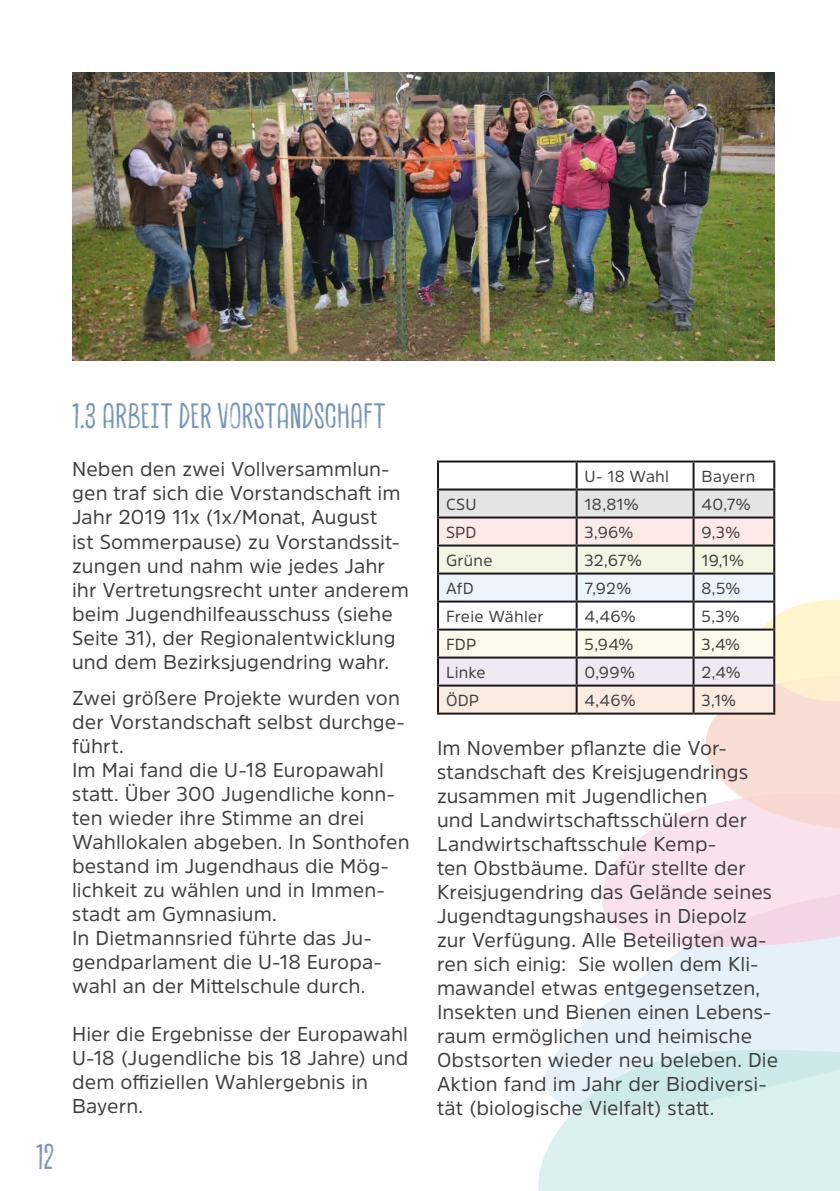
<style>
.page{position:relative;width:840px;height:1191px;background:#fff}
.page>*{position:absolute;margin:0;border:0;box-sizing:border-box;transform-origin:0 0}
.t1{font:34px "Canvas Inline";letter-spacing:-.005em;color:#7695b9}
.t2{font:20px/24px "Amsi Pro";letter-spacing:.005em;color:#3e3e40}
.t3{font:16px "Amsi Pro";letter-spacing:.015em;color:#3e3e40}
</style>
<div class="page">
<div style="left:538px;top:1114px;width:301px;height:77px;background:#daf0ec"></div>
<svg style="left:545px;top:950px;width:294px;height:164px;fill:#e6f0f8"></svg>
<svg style="left:601px;top:859px;width:238px;height:91px;fill:#f9e2ec"></svg>
<svg style="left:689px;top:882px;width:150px;height:67px"></svg>
<svg style="left:576px;top:1048px;width:263px;height:62px"></svg>
<svg style="left:438px;top:489px;width:401px;height:370px"></svg>
<hr style="left:437px;top:460px;width:139px;height:2px;background:#1a181c">
<hr style="left:437px;top:462px;width:2px;height:26px;background:#1a181c">
<hr style="left:576px;top:460px;width:117px;height:2px;background:#1a181c">
<hr style="left:575px;top:462px;width:2px;height:26px;background:#1a181c">
<hr style="left:693px;top:460px;width:81px;height:2px;background:#1a181c">
<hr style="left:692px;top:462px;width:2px;height:26px;background:#1a181c">
<hr style="left:772px;top:462px;width:2px;height:26px;background:#1a181c">
<hr style="left:437px;top:488px;width:139px;height:2px;background:#1a181c">
<hr style="left:437px;top:490px;width:2px;height:26px;background:#1a181c">
<hr style="left:576px;top:488px;width:117px;height:2px;background:#1a181c">
<hr style="left:575px;top:490px;width:2px;height:26px;background:#1a181c">
<hr style="left:693px;top:488px;width:81px;height:2px;background:#1a181c">
<hr style="left:692px;top:490px;width:2px;height:26px;background:#1a181c">
<hr style="left:772px;top:490px;width:2px;height:26px;background:#1a181c">
<hr style="left:437px;top:516px;width:139px;height:2px;background:#1a181c">
<hr style="left:437px;top:518px;width:2px;height:26px;background:#1a181c">
<hr style="left:576px;top:516px;width:117px;height:2px;background:#1a181c">
<hr style="left:575px;top:518px;width:2px;height:26px;background:#1a181c">
<hr style="left:693px;top:516px;width:81px;height:2px;background:#1a181c">
<hr style="left:692px;top:518px;width:2px;height:26px;background:#1a181c">
<hr style="left:772px;top:518px;width:2px;height:26px;background:#1a181c">
<hr style="left:437px;top:544px;width:139px;height:2px;background:#1a181c">
<hr style="left:437px;top:546px;width:2px;height:26px;background:#1a181c">
<hr style="left:576px;top:544px;width:117px;height:2px;background:#1a181c">
<hr style="left:575px;top:546px;width:2px;height:26px;background:#1a181c">
<hr style="left:693px;top:544px;width:81px;height:2px;background:#1a181c">
<hr style="left:692px;top:546px;width:2px;height:26px;background:#1a181c">
<hr style="left:772px;top:546px;width:2px;height:26px;background:#1a181c">
<hr style="left:437px;top:572px;width:139px;height:2px;background:#1a181c">
<hr style="left:437px;top:574px;width:2px;height:26px;background:#1a181c">
<hr style="left:576px;top:572px;width:117px;height:2px;background:#1a181c">
<hr style="left:575px;top:574px;width:2px;height:26px;background:#1a181c">
<hr style="left:693px;top:572px;width:81px;height:2px;background:#1a181c">
<hr style="left:692px;top:574px;width:2px;height:26px;background:#1a181c">
<hr style="left:772px;top:574px;width:2px;height:26px;background:#1a181c">
<hr style="left:437px;top:600px;width:139px;height:2px;background:#1a181c">
<hr style="left:437px;top:602px;width:2px;height:26px;background:#1a181c">
<hr style="left:576px;top:600px;width:117px;height:2px;background:#1a181c">
<hr style="left:575px;top:602px;width:2px;height:26px;background:#1a181c">
<hr style="left:693px;top:600px;width:81px;height:2px;background:#1a181c">
<hr style="left:692px;top:602px;width:2px;height:26px;background:#1a181c">
<hr style="left:772px;top:602px;width:2px;height:26px;background:#1a181c">
<hr style="left:437px;top:628px;width:139px;height:2px;background:#1a181c">
<hr style="left:437px;top:630px;width:2px;height:26px;background:#1a181c">
<hr style="left:576px;top:628px;width:117px;height:2px;background:#1a181c">
<hr style="left:575px;top:630px;width:2px;height:26px;background:#1a181c">
<hr style="left:693px;top:628px;width:81px;height:2px;background:#1a181c">
<hr style="left:692px;top:630px;width:2px;height:26px;background:#1a181c">
<hr style="left:772px;top:630px;width:2px;height:26px;background:#1a181c">
<hr style="left:437px;top:656px;width:139px;height:2px;background:#1a181c">
<hr style="left:437px;top:658px;width:2px;height:26px;background:#1a181c">
<hr style="left:576px;top:656px;width:117px;height:2px;background:#1a181c">
<hr style="left:575px;top:658px;width:2px;height:26px;background:#1a181c">
<hr style="left:693px;top:656px;width:81px;height:2px;background:#1a181c">
<hr style="left:692px;top:658px;width:2px;height:26px;background:#1a181c">
<hr style="left:772px;top:658px;width:2px;height:26px;background:#1a181c">
<hr style="left:437px;top:684px;width:139px;height:2px;background:#1a181c">
<hr style="left:437px;top:686px;width:2px;height:26px;background:#1a181c">
<hr style="left:576px;top:684px;width:117px;height:2px;background:#1a181c">
<hr style="left:575px;top:686px;width:2px;height:26px;background:#1a181c">
<hr style="left:693px;top:684px;width:81px;height:2px;background:#1a181c">
<hr style="left:692px;top:686px;width:2px;height:26px;background:#1a181c">
<hr style="left:772px;top:686px;width:2px;height:26px;background:#1a181c">
<hr style="left:437px;top:712px;width:139px;height:2px;background:#1a181c">
<hr style="left:576px;top:712px;width:117px;height:2px;background:#1a181c">
<hr style="left:693px;top:712px;width:81px;height:2px;background:#1a181c">
<img style="left:72px;top:72px;width:702px;height:288px">
<h1 class="t1" style="left:36px;top:1136px;width:20px">12</h1>
<h1 class="t1" style="left:72px;top:396px;width:315px">1.3 ARBEIT DER VORSTANDSCHAFT</h1>
<p class="t2" style="left:72px;top:457px;width:338px">Neben den zwei Vollversammlun&shy;gen traf sich die Vorstandschaft im Jahr 2019 11x (1x/Monat, August<br>ist Sommerpause) zu Vorstandssit&shy;zungen und nahm wie jedes Jahr ihr Vertretungsrecht unter anderem beim Jugendhilfeausschuss (siehe Seite 31), der Regionalentwicklung und dem Bezirksjugendring wahr.</p>
<p class="t2" style="left:72px;top:685px;width:339px">Zwei größere Projekte wurden von der Vorstandschaft selbst durchge&shy;führt.<br>Im Mai fand die U-18 Europawahl statt. Über 300 Jugendliche konn&shy;ten wieder ihre Stimme an drei<br>Wahllokalen abgeben. In Sonthofen bestand im Jugendhaus die Mög&shy;lichkeit zu wählen und in Immen&shy;stadt am Gymnasium.<br>In Dietmannsried führte das Ju&shy;gendparlament die U-18 Europa&shy;wahl an der Mittelschule durch.</p>
<p class="t2" style="left:72px;top:1021px;width:338px">Hier die Ergebnisse der Europawahl<br>U-18 (Jugendliche bis 18 Jahre) und dem offiziellen Wahlergebnis in<br>Bayern.</p>
<p class="t3" style="left:584px;top:465px;width:86px">U- 18 Wahl</p>
<p class="t3" style="left:701px;top:465px;width:55px">Bayern</p>
<p class="t3" style="left:446px;top:493px;width:32px">CSU</p>
<p class="t3" style="left:584px;top:493px;width:55px">18,81%</p>
<p class="t3" style="left:701px;top:493px;width:51px">40,7%</p>
<p class="t3" style="left:446px;top:521px;width:32px">SPD</p>
<p class="t3" style="left:584px;top:521px;width:50px">3,96%</p>
<p class="t3" style="left:701px;top:521px;width:40px">9,3%</p>
<p class="t3" style="left:446px;top:549px;width:48px">Grüne</p>
<p class="t3" style="left:584px;top:549px;width:59px">32,67%</p>
<p class="t3" style="left:701px;top:549px;width:44px">19,1%</p>
<p class="t3" style="left:446px;top:577px;width:29px">AfD</p>
<p class="t3" style="left:584px;top:577px;width:48px">7,92%</p>
<p class="t3" style="left:701px;top:577px;width:40px">8,5%</p>
<p class="t3" style="left:446px;top:605px;width:99px">Freie Wähler</p>
<p class="t3" style="left:584px;top:605px;width:52px">4,46%</p>
<p class="t3" style="left:701px;top:605px;width:40px">5,3%</p>
<p class="t3" style="left:446px;top:633px;width:32px">FDP</p>
<p class="t3" style="left:584px;top:633px;width:50px">5,94%</p>
<p class="t3" style="left:701px;top:633px;width:40px">3,4%</p>
<p class="t3" style="left:446px;top:661px;width:41px">Linke</p>
<p class="t3" style="left:584px;top:661px;width:52px">0,99%</p>
<p class="t3" style="left:701px;top:661px;width:41px">2,4%</p>
<p class="t3" style="left:446px;top:689px;width:35px">ÖDP</p>
<p class="t3" style="left:584px;top:689px;width:52px">4,46%</p>
<p class="t3" style="left:701px;top:689px;width:36px">3,1%</p>
<p class="t2" style="left:437px;top:735px;width:342px">Im November pflanzte die Vor&shy;standschaft des Kreisjugendrings zusammen mit Jugendlichen<br>und Landwirtschaftsschülern der Landwirtschaftsschule Kemp-<br>ten Obstbäume. Dafür stellte der Kreisjugendring das Gelände seines Jugendtagungshauses in Diepolz zur Verfügung. Alle Beteiligten wa&shy;ren sich einig: Sie wollen dem Kli&shy;mawandel etwas entgegensetzen, Insekten und Bienen einen Lebens&shy;raum ermöglichen und heimische Obstsorten wieder neu beleben. Die Aktion fand im Jahr der Biodiversi&shy;tät (biologische Vielfalt) statt.</p>
</div>
